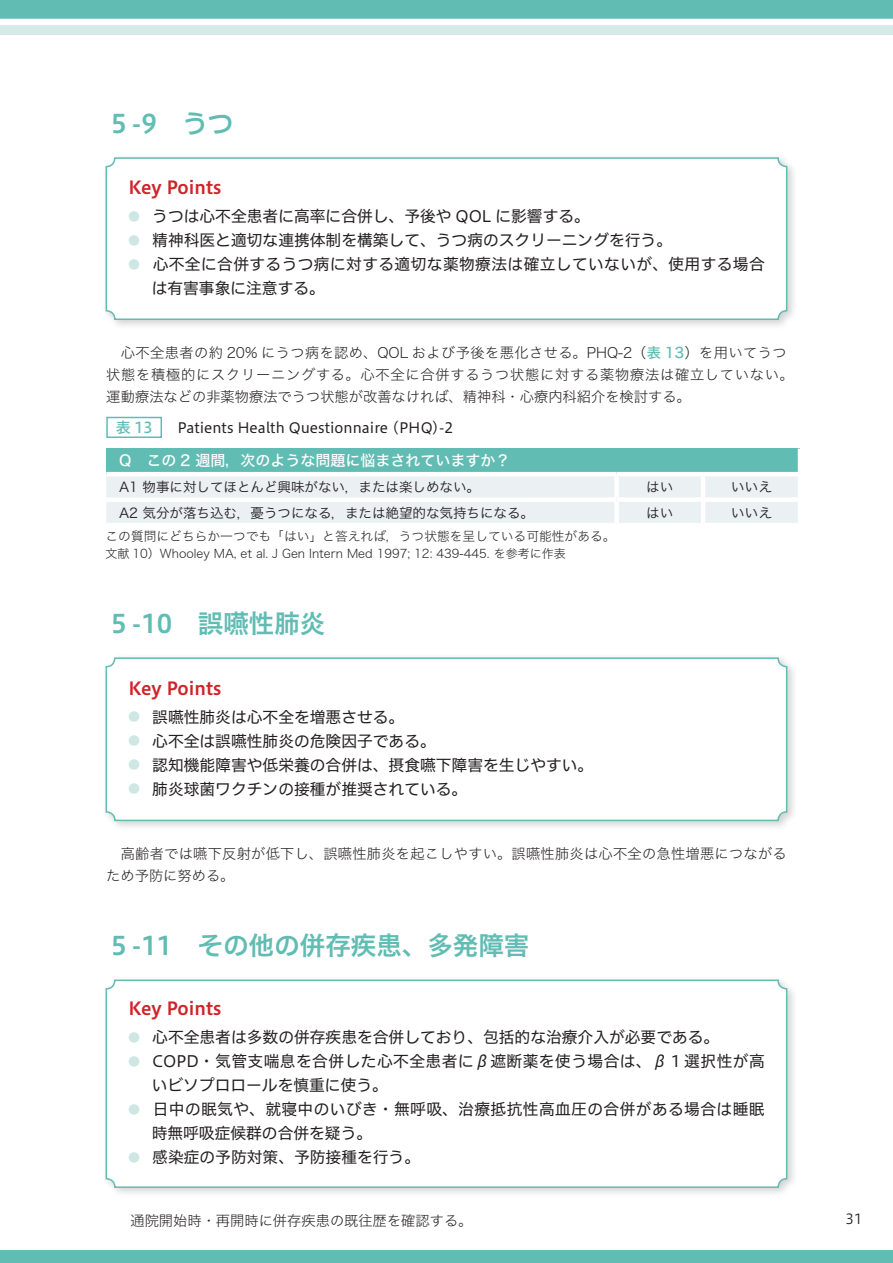
<style>
.page{position:relative;width:893px;height:1263px;background:#fff}
.page>*{position:absolute;margin:0;border:0;box-sizing:border-box;transform-origin:0 0}
.t1{font:25.5px "Hiragino UD Sans F Std W6";color:#61bcb3}
.t2{font:18px "Hiragino UD Sans F Std W6";color:#d1232a}
.t3{font:15.75px "Hiragino UD Sans F Std W4";color:#231f20}
.t4{font:15.75px/24px "Hiragino UD Sans F Std W4";letter-spacing:.025em;color:#231f20}
.t5{font:15.75px/24px "Hiragino UD Sans F Std W4";letter-spacing:.03em;color:#231f20}
.t6{font:15px "Hira Kaku Pro N W5";color:#fff}
.t7{font:15px "Hiragino UD Sans F Std W5";color:#61bcb3}
.t8{font:14.25px/21.8px "Hira Kaku Pro N W2";letter-spacing:.015em;color:#231f20}
.t9{font:14.25px "Hiragino UD Sans F Std W4";color:#231f20}
.t10{font:13.8px "Hira Kaku Pro N W3";color:#231f20}
.t11{font:13.8px "Hiragino UD Sans F Std W3";color:#231f20}
.t12{font:13.5px "Hira Kaku Pro N W3";color:#231f20}
.t13{font:12.75px "Hira Kaku Pro N W2";color:#231f20}
.t14{font:12px "Hira Kaku Pro N W2";color:#231f20}
.s1{font-size:12px;color:#cee7e4}
.s2{font-family:"Hira Kaku Pro N W5";color:#61bcb3}
</style>
<div class="page">
<div style="left:0;top:1250px;width:893px;height:13px;background:#61bcb3"></div>
<svg style="left:0;top:0;width:893px;height:35px"></svg>
<div style="left:101px;top:153px;width:697px;height:177px;background:#231f20;opacity:.2"></div>
<div style="left:106px;top:158px;width:681px;height:161px;background:#fff;border-radius:9px"></div>
<div style="left:106px;top:157px;width:681px;height:163px;border:2px solid #61bcb3;border-radius:9px"></div>
<div style="left:106px;top:417px;width:56px;height:21px;border:2px solid #61bcb3"></div>
<div style="left:106px;top:449px;width:694px;height:25px;background:#61bcb3"></div>
<div style="left:106px;top:476px;width:692px;height:47px;background:#ebf0f2"></div>
<hr style="left:106px;top:472px;width:511px;height:4px;background:#fff">
<hr style="left:617px;top:472px;width:86px;height:4px;background:#fff">
<div style="left:614px;top:476px;width:5px;height:21px;background:#fff"></div>
<hr style="left:703px;top:472px;width:99px;height:4px;background:#fff">
<hr style="left:701px;top:476px;width:4px;height:21px;background:#fff">
<div style="left:106px;top:497px;width:511px;height:5px;background:#fff"></div>
<div style="left:617px;top:497px;width:86px;height:5px;background:#fff"></div>
<div style="left:614px;top:502px;width:5px;height:21px;background:#fff"></div>
<div style="left:703px;top:497px;width:99px;height:5px;background:#fff"></div>
<hr style="left:701px;top:502px;width:4px;height:21px;background:#fff">
<hr style="left:798px;top:449px;width:4px;height:23px;background:#fff">
<div style="left:101px;top:653px;width:697px;height:178px;background:#231f20;opacity:.2"></div>
<div style="left:106px;top:658px;width:681px;height:162px;background:#fff;border-radius:9px"></div>
<div style="left:106px;top:657px;width:681px;height:164px;border:2px solid #61bcb3;border-radius:9px"></div>
<div style="left:101px;top:975px;width:697px;height:223px;background:#231f20;opacity:.2"></div>
<div style="left:106px;top:980px;width:681px;height:207px;background:#fff;border-radius:9px"></div>
<div style="left:106px;top:979px;width:681px;height:209px;border:2px solid #61bcb3;border-radius:9px"></div>
<h1 class="t1" style="left:106px;top:104px;width:129px">５-9　うつ</h1>
<p class="t2" style="left:128px;top:174px;width:95px">Key Points</p>
<p class="t3" style="left:128px;top:205px;width:463px"><span class="s1">●</span> うつは心不全患者に高率に合併し、予後や QOL に影響する。</p>
<p class="t3" style="left:128px;top:229px;width:545px"><span class="s1">●</span> 精神科医と適切な連携体制を構築して、うつ病のスクリーニングを行う。</p>
<p class="t4" style="left:152px;top:252px;width:615px;text-indent:-23px"><span class="s1">●</span> 心不全に合併するうつ病に対する適切な薬物療法は確立していないが、使用する場合は有害事象に注意する。</p>
<p class="t8" style="left:106px;top:341px;width:689px">　心不全患者の約 20% にうつ病を認め、QOL および予後を悪化させる。PHQ-2（<span class="s2">表 13</span>）を用いてうつ状態を積極的にスクリーニングする。心不全に合併するうつ状態に対する薬物療法は確立していない。運動療法などの非薬物療法でうつ状態が改善なければ、精神科・心療内科紹介を検討する。</p>
<p class="t7" style="left:116px;top:416px;width:38px">表 13</p>
<p class="t9" style="left:178px;top:417px;width:277px">Patients Health Questionnaire (PHQ)-2</p>
<p class="t6" style="left:119px;top:447px;width:393px">Q　この 2 週間，次のような問題に悩まされていますか？</p>
<p class="t12" style="left:119px;top:475px;width:362px">A1 物事に対してほとんど興味がない，または楽しめない。</p>
<p class="t12" style="left:646px;top:475px;width:28px">はい</p>
<p class="t10" style="left:731px;top:475px;width:43px">いいえ</p>
<p class="t12" style="left:119px;top:500px;width:416px">A2 気分が落ち込む，憂うつになる，または絶望的な気持ちになる。</p>
<p class="t12" style="left:646px;top:500px;width:28px">はい</p>
<p class="t10" style="left:731px;top:500px;width:43px">いいえ</p>
<p class="t13" style="left:106px;top:525px;width:511px">この質問にどちらか一つでも「はい」と答えれば，うつ状態を呈している可能性がある。</p>
<p class="t14" style="left:106px;top:543px;width:462px">文献 10）Whooley MA, et al. J Gen Intern Med 1997; 12: 439-445. を参考に作表</p>
<h1 class="t1" style="left:106px;top:604px;width:221px">５-10　誤嚥性肺炎</h1>
<p class="t2" style="left:128px;top:674px;width:95px">Key Points</p>
<p class="t3" style="left:128px;top:705px;width:277px"><span class="s1">●</span> 誤嚥性肺炎は心不全を増悪させる。</p>
<p class="t3" style="left:128px;top:729px;width:309px"><span class="s1">●</span> 心不全は誤嚥性肺炎の危険因子である。</p>
<p class="t3" style="left:128px;top:753px;width:466px"><span class="s1">●</span> 認知機能障害や低栄養の合併は、摂食嚥下障害を生じやすい。</p>
<p class="t3" style="left:128px;top:777px;width:340px"><span class="s1">●</span> 肺炎球菌ワクチンの接種が推奨されている。</p>
<p class="t8" style="left:106px;top:842px;width:682px">　高齢者では嚥下反射が低下し、誤嚥性肺炎を起こしやすい。誤嚥性肺炎は心不全の急性増悪につながるため予防に努める。</p>
<h1 class="t1" style="left:106px;top:926px;width:425px">５-11　その他の併存疾患、多発障害</h1>
<p class="t2" style="left:128px;top:994px;width:95px">Key Points</p>
<p class="t3" style="left:128px;top:1025px;width:592px"><span class="s1">●</span> 心不全患者は多数の併存疾患を合併しており、包括的な治療介入が必要である。</p>
<p class="t5" style="left:152px;top:1048px;width:615px;text-indent:-23px"><span class="s1">●</span> COPD・気管支喘息を合併した心不全患者にβ遮断薬を使う場合は、β１選択性が高いビソプロロールを慎重に使う。</p>
<p class="t4" style="left:152px;top:1096px;width:614px;text-indent:-23px"><span class="s1">●</span> 日中の眠気や、就寝中のいびき・無呼吸、治療抵抗性高血圧の合併がある場合は睡眠時無呼吸症候群の合併を疑う。</p>
<p class="t3" style="left:128px;top:1145px;width:293px"><span class="s1">●</span> 感染症の予防対策、予防接種を行う。</p>
<p class="t8" style="left:116px;top:1209px;width:358px">　通院開始時・再開時に併存疾患の既往歴を確認する。</p>
<p class="t11" style="left:846px;top:1208px;width:18px">31</p>
</div>
